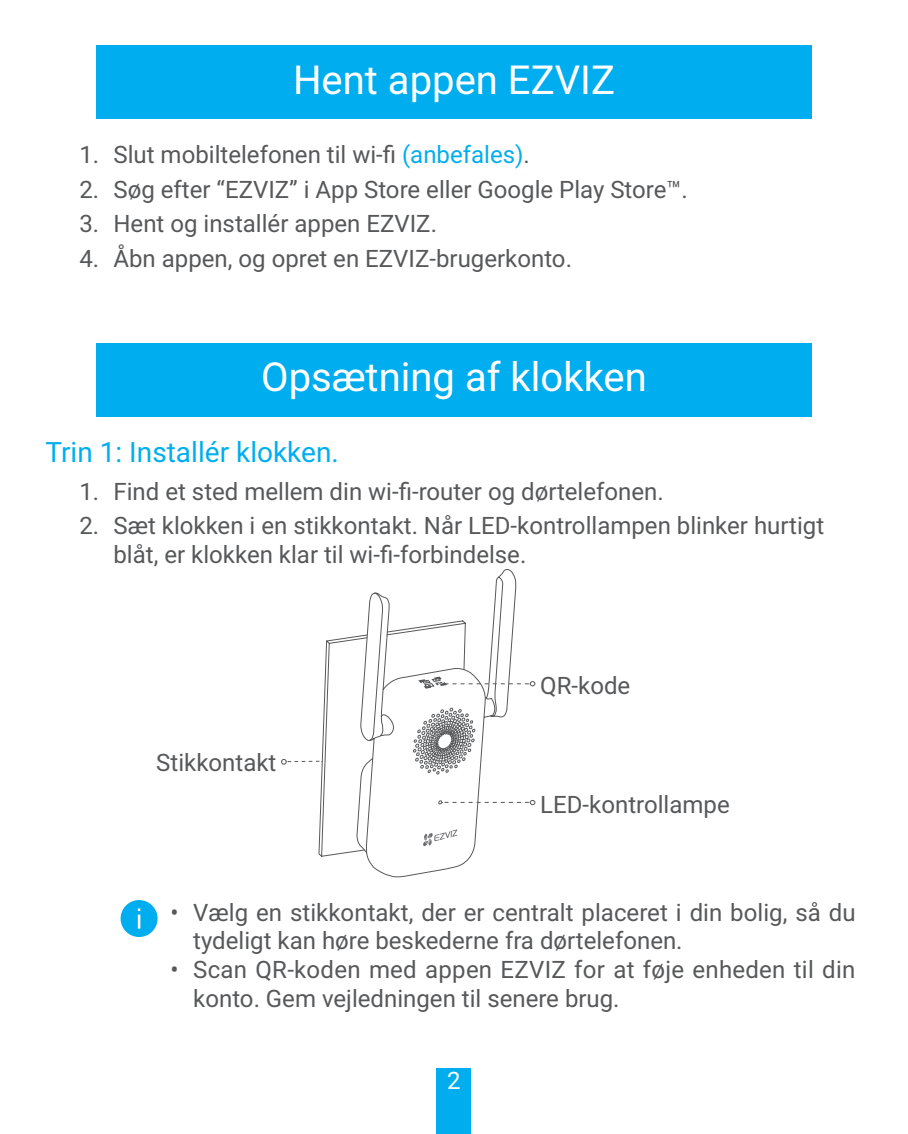
<style>
.page{position:relative;width:908px;height:1134px;background:#fff}
.page>*{position:absolute;margin:0;border:0;box-sizing:border-box;transform-origin:0 0}
.t1{font:40px "Roboto";color:#fff}
.t2{font:28px "Roboto";color:#00aeef}
.t3{font:24px/28.8px "Roboto";color:#57585a}
.t4{font:24px "Roboto";color:#fff}
.s1{color:#00aeef}
</style>
<div class="page">
<div style="left:437px;top:1068px;width:34px;height:66px;background:#00aeef"></div>
<div style="left:96px;top:45px;width:715px;height:74px;background:#00aeef"></div>
<div style="left:96px;top:343px;width:715px;height:74px;background:#00aeef"></div>
<svg style="left:367px;top:569px;width:149px;height:309px"></svg>
<svg style="left:281px;top:619px;width:254px;height:239px"></svg>
<div style="left:120px;top:900px;width:37px;height:37px;background:#00aeef;border-radius:50%"></div>
<svg style="left:138px;top:908px;width:2px;height:20px"></svg>
<p class="t1" style="left:293px;top:51px;width:323px">Hent appen EZVIZ</p>
<p class="t3" style="left:79px;top:139px;width:451px">1. Slut mobiltelefonen til wi-fi <span class="s1">(anbefales)</span>.</p>
<p class="t3" style="left:79px;top:174px;width:609px">2. Søg efter “EZVIZ” i App Store eller Google Play Store™.</p>
<p class="t3" style="left:79px;top:208px;width:359px">3. Hent og installér appen EZVIZ.</p>
<p class="t3" style="left:79px;top:243px;width:494px">4. Åbn appen, og opret en EZVIZ-brugerkonto.</p>
<p class="t1" style="left:261px;top:349px;width:387px">Opsætning af klokken</p>
<p class="t2" style="left:45px;top:432px;width:295px">Trin 1: Installér klokken.</p>
<p class="t3" style="left:79px;top:476px;width:585px">1. Find et sted mellem din wi-fi-router og dørtelefonen.</p>
<p class="t3" style="left:113px;top:511px;width:712px;text-indent:-34px">2. Sæt klokken i en stikkontakt. Når LED-kontrollampen blinker hurtigt blåt, er klokken klar til wi-fi-forbindelse.</p>
<p class="t3" style="left:156px;top:747px;width:122px">Stikkontakt</p>
<p class="t3" style="left:540px;top:670px;width:92px">QR-kode</p>
<p class="t3" style="left:540px;top:789px;width:191px">LED-kontrollampe</p>
<p class="t3" style="left:193px;top:897px;width:663px;text-indent:-23px">• Vælg en stikkontakt, der er centralt placeret i din bolig, så du tydeligt kan høre beskederne fra dørtelefonen.</p>
<p class="t3" style="left:193px;top:954px;width:663px;text-indent:-23px">• Scan QR-koden med appen EZVIZ for at føje enheden til din konto. Gem vejledningen til senere brug.</p>
<p class="t4" style="left:447px;top:1064px;width:15px">2</p>
</div>
